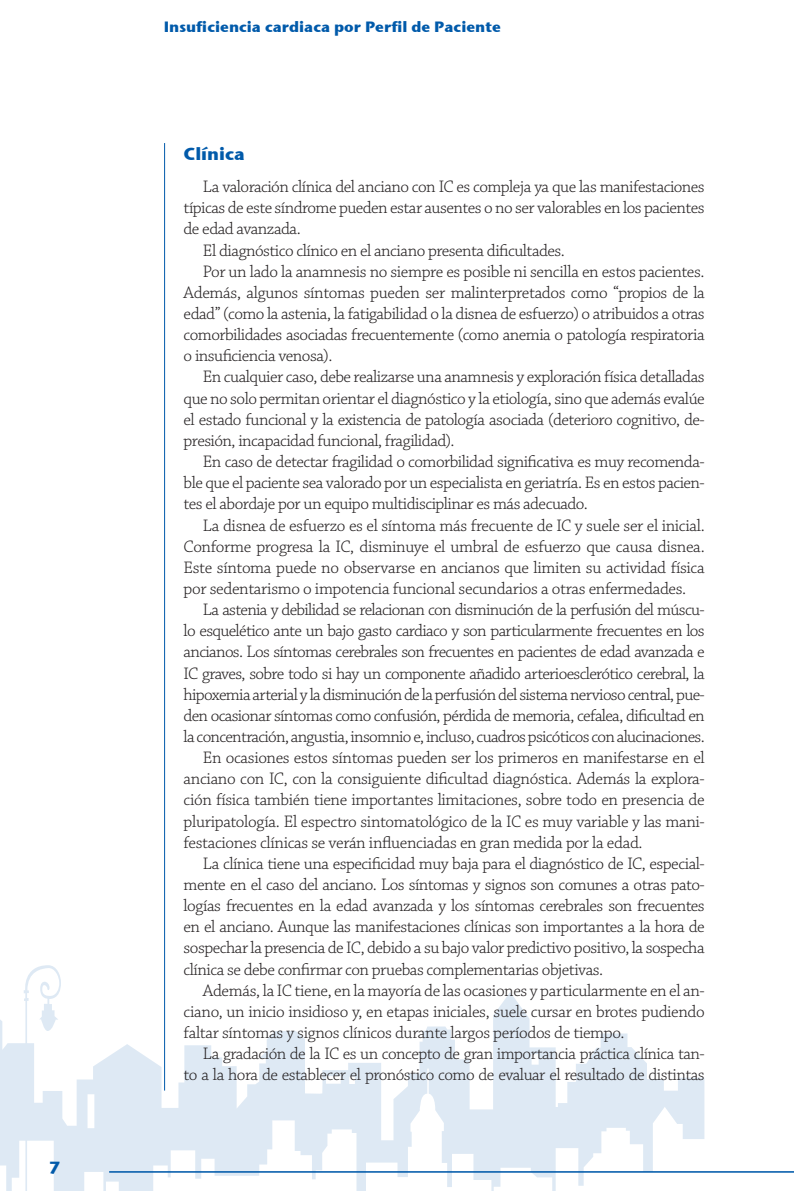
<style>
.page{position:relative;width:794px;height:1191px;background:#fff}
.page>*{position:absolute;margin:0;border:0;box-sizing:border-box;transform-origin:0 0}
.t1{font:300 17.5px/21.2px "Chaparral Pro";letter-spacing:-.03em;color:#231f20;text-align:justify}
.t2{font:700 17.5px "Stone Sans ITC";color:#015aaa}
.t3{font:700 17.5px "Stone Sans ITCTT";color:#015aaa}
.t4{font:700 14.88px "Stone Sans ITC";color:#015aaa}
</style>
<div class="page">
<hr style="left:109px;top:1171px;width:685px;height:1px;background:#015aaa">
<hr style="left:164px;top:143px;width:1px;height:947px;background:#015aaa">
<svg style="left:0;top:992px;width:704px;height:199px"></svg>
<svg style="left:23px;top:965px;width:38px;height:226px"></svg>
<p class="t3" style="left:49px;top:1152px;width:13px">7</p>
<p class="t4" style="left:164px;top:14px;width:338px">Insuficiencia cardiaca por Perfil de Paciente</p>
<p class="t2" style="left:184px;top:139px;width:63px">Clínica</p>
<p class="t1" style="left:184px;top:177px;width:522px;text-indent:19px">La valoración clínica del anciano con IC es compleja ya que las manifestaciones típicas de este síndrome pueden estar ausentes o no ser valorables en los pacientes de edad avanzada.</p>
<p class="t1" style="left:203px;top:240px;width:363px">El diagnóstico clínico en el anciano presenta dificultades.</p>
<p class="t1" style="left:184px;top:261px;width:522px;text-indent:19px">Por un lado la anamnesis no siempre es posible ni sencilla en estos pacientes.<br>Además, algunos síntomas pueden ser malinterpretados como “propios de la edad” (como la astenia, la fatigabilidad o la disnea de esfuerzo) o atribuidos a otras comorbilidades asociadas frecuentemente (como anemia o patología respiratoria o insuficiencia venosa).</p>
<p class="t1" style="left:184px;top:367px;width:522px;text-indent:19px">En cualquier caso, debe realizarse una anamnesis y exploración física detalladas que no solo permitan orientar el diagnóstico y la etiología, sino que además evalúe el estado funcional y la existencia de patología asociada (deterioro cognitivo, de&shy;presión, incapacidad funcional, fragilidad).</p>
<p class="t1" style="left:184px;top:452px;width:522px;text-indent:19px">En caso de detectar fragilidad o comorbilidad significativa es muy recomenda&shy;ble que el paciente sea valorado por un especialista en geriatría. Es en estos pacien&shy;tes el abordaje por un equipo multidisciplinar es más adecuado.</p>
<p class="t1" style="left:184px;top:515px;width:523px;text-indent:19px">La disnea de esfuerzo es el síntoma más frecuente de IC y suele ser el inicial.<br>Conforme progresa la IC, disminuye el umbral de esfuerzo que causa disnea.<br>Este síntoma puede no observarse en ancianos que limiten su actividad física por sedentarismo o impotencia funcional secundarios a otras enfermedades.</p>
<p class="t1" style="left:184px;top:600px;width:522px;text-indent:19px">La astenia y debilidad se relacionan con disminución de la perfusión del múscu&shy;lo esquelético ante un bajo gasto cardiaco y son particularmente frecuentes en los ancianos. Los síntomas cerebrales son frecuentes en pacientes de edad avanzada e IC graves, sobre todo si hay un componente añadido arterioesclerótico cerebral, la hipoxemia arterial y la disminución de la perfusión del sistema nervioso central, pue&shy;den ocasionar síntomas como confusión, pérdida de memoria, cefalea, dificultad en la concentración, angustia, insomnio e, incluso, cuadros psicóticos con alucinaciones.</p>
<p class="t1" style="left:184px;top:748px;width:522px;text-indent:19px">En ocasiones estos síntomas pueden ser los primeros en manifestarse en el anciano con IC, con la consiguiente dificultad diagnóstica. Además la explora&shy;ción física también tiene importantes limitaciones, sobre todo en presencia de pluripatología. El espectro sintomatológico de la IC es muy variable y las mani&shy;festaciones clínicas se verán influenciadas en gran medida por la edad.</p>
<p class="t1" style="left:184px;top:853px;width:522px;text-indent:19px">La clínica tiene una especificidad muy baja para el diagnóstico de IC, especial&shy;mente en el caso del anciano. Los síntomas y signos son comunes a otras pato&shy;logías frecuentes en la edad avanzada y los síntomas cerebrales son frecuentes en el anciano. Aunque las manifestaciones clínicas son importantes a la hora de sospechar la presencia de IC, debido a su bajo valor predictivo positivo, la sospecha clínica se debe confirmar con pruebas complementarias objetivas.</p>
<p class="t1" style="left:184px;top:980px;width:522px;text-indent:19px">Además, la IC tiene, en la mayoría de las ocasiones y particularmente en el an&shy;ciano, un inicio insidioso y, en etapas iniciales, suele cursar en brotes pudiendo faltar síntomas y signos clínicos durante largos períodos de tiempo.</p>
<p class="t1" style="left:184px;top:1043px;width:522px;text-align:right">La gradación de la IC es un concepto de gran importancia práctica clínica tan-<br>to a la hora de establecer el pronóstico como de evaluar el resultado de distintas</p>
</div>
